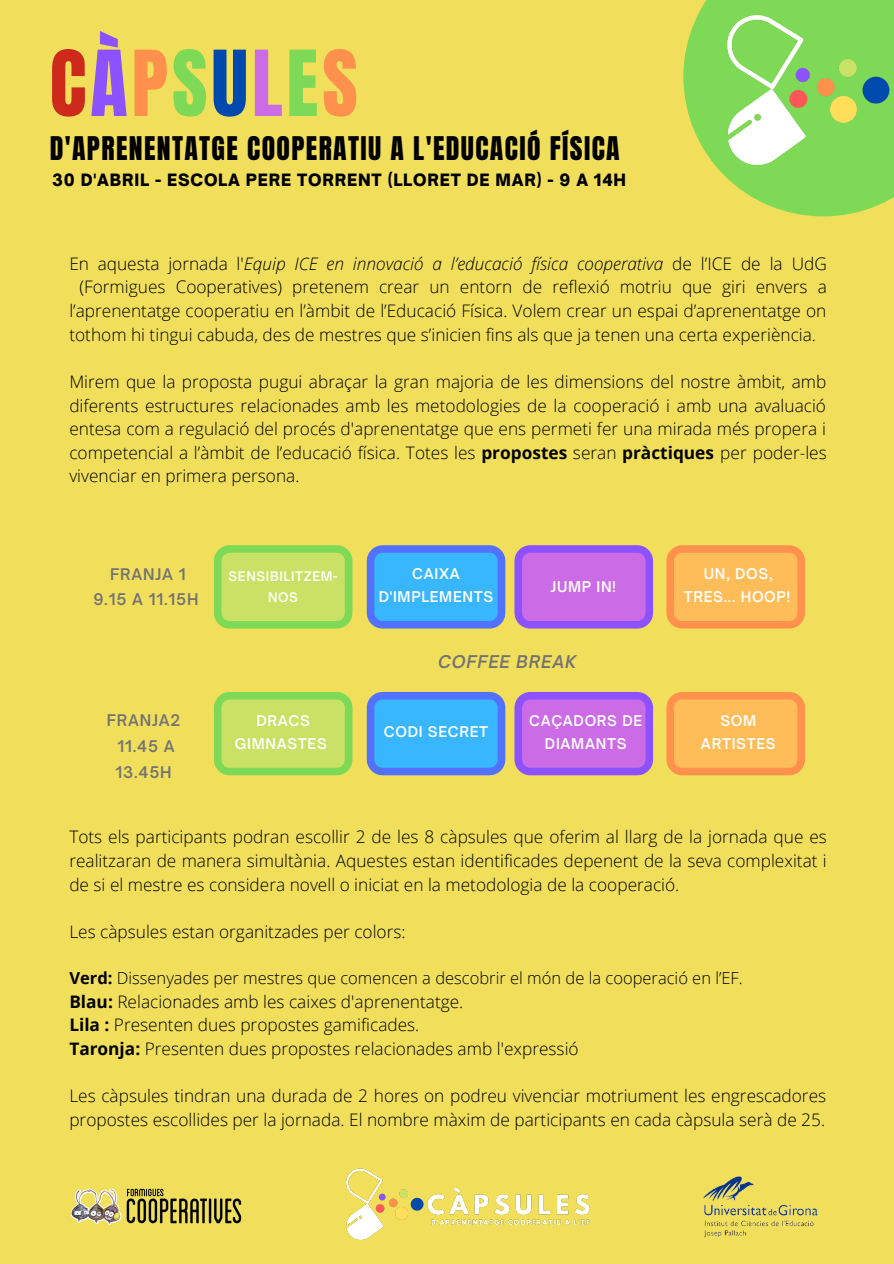
<style>
.page{position:relative;width:894px;height:1264px;background:#fff}
.page>*{position:absolute;margin:0;border:0;box-sizing:border-box;transform-origin:0 0}
.t1{font:77.25px "Anton";letter-spacing:.05em;color:#ff914d}
.t2{font:27.75px "Anton";letter-spacing:.05em;color:#000}
.t3{font:300 17.25px/23.7px "Open Sans";color:#000;text-align:justify}
.t4{font:italic 300 17.25px "Open Sans";color:#000}
.t5{font:italic 600 16.8px "Open Sauce One";letter-spacing:.05em;color:#737373}
.t6{font:300 16.5px "Open Sans";color:#000}
.t7{font:900 16.35px "Open Sauce One";letter-spacing:.05em;color:#000}
.t8{font:600 15.45px/25.5px "Open Sauce One";letter-spacing:.05em;color:#737373}
.t9{font:600 14.25px/23.4px "Open Sauce One";letter-spacing:.05em;color:#fff;text-align:center}
.t10{font:600 12.75px/21.1px "Open Sauce One";letter-spacing:.05em;color:#fff;text-align:center}
.s1{color:#cd2a1c}
.s2{color:#8c52ff}
.s3{color:#7ed957}
.s4{color:#004aad}
.s5{color:#cb6ce6}
.s6{font-style:normal}
.s7{font-weight:700}
</style>
<div class="page">
<div style="left:0;top:0;width:893px;height:1263px;background:#f1df5c"></div>
<svg style="left:366px;top:545px;width:139px;height:83px;background:#43a5fa"></svg>
<svg style="left:514px;top:545px;width:139px;height:83px;background:#bc68e9"></svg>
<svg style="left:666px;top:545px;width:138px;height:83px;background:#feb356"></svg>
<svg style="left:214px;top:545px;width:138px;height:83px;background:#b7df61"></svg>
<svg style="left:366px;top:692px;width:139px;height:83px;background:#42a5fb"></svg>
<svg style="left:514px;top:692px;width:139px;height:83px;background:#bb67e9"></svg>
<svg style="left:666px;top:692px;width:138px;height:83px;background:#feb256"></svg>
<svg style="left:214px;top:692px;width:138px;height:83px;background:#b6df61"></svg>
<svg style="left:683px;top:0;width:202px;height:216px"></svg>
<img style="left:346px;top:1168px;width:244px;height:72px">
<img style="left:710px;top:0;width:183px;height:202px">
<img style="left:703px;top:1176px;width:115px;height:62px">
<img style="left:70px;top:1188px;width:172px;height:37px">
<p class="t1" style="left:50px;top:28px;width:309px"><span class="s1">C</span><span class="s2">À</span>P<span class="s3">S</span><span class="s4">U</span><span class="s5">L</span><span class="s3">E</span>S</p>
<p class="t2" style="left:50px;top:128px;width:571px">D'APRENENTATGE COOPERATIU A L'EDUCACIÓ FÍSICA</p>
<p class="t7" style="left:52px;top:169px;width:575px">30 D'ABRIL - ESCOLA PERE TORRENT (LLORET DE MAR) - 9 A 14H</p>
<p class="t4" style="left:69px;top:251px;width:759px"><span class="s6">En aquesta jornada l'</span>Equip ICE en innovació a l’educació física cooperativa <span class="s6">de l’ICE de la UdG</span></p>
<p class="t3" style="left:79px;top:275px;width:748px">(Formigues Cooperatives) pretenem crear un entorn de reflexió motriu que giri envers a</p>
<p class="t3" style="left:69px;top:298px;width:758px">l’aprenentatge cooperatiu en l’àmbit de l’Educació Física. Volem crear un espai d’aprenentatge on</p>
<p class="t3" style="left:69px;top:322px;width:748px">tothom hi tingui cabuda, des de mestres que s’inicien fins als que ja tenen una certa experiència.</p>
<p class="t3" style="left:69px;top:369px;width:758px">Mirem que la proposta pugui abraçar la gran majoria de les dimensions del nostre àmbit, amb diferents estructures relacionades amb les metodologies de la cooperació i amb una avaluació entesa com a regulació del procés d'aprenentatge que ens permeti fer una mirada més propera i competencial a l’àmbit de l’educació física. Totes les <span class="s7">propostes</span> seran <span class="s7">pràctiques</span> per poder-les vivenciar en primera persona.</p>
<p class="t8" style="left:110px;top:561px;width:77px">FRANJA 1</p>
<p class="t8" style="left:93px;top:586px;width:107px">9.15 A 11.15H</p>
<p class="t10" style="left:228px;top:565px;width:111px">SENSIBILITZEM-<br>NOS</p>
<p class="t8" style="left:107px;top:707px;width:75px">FRANJA2</p>
<p class="t8" style="left:115px;top:733px;width:61px">11.45 A<br>13.45H</p>
<p class="t9" style="left:235px;top:708px;width:93px">DRACS<br>GIMNASTES</p>
<p class="t9" style="left:378px;top:561px;width:116px">CAIXA<br>D'IMPLEMENTS</p>
<p class="t9" style="left:550px;top:574px;width:67px">JUMP IN!</p>
<p class="t5" style="left:438px;top:651px;width:139px">COFFEE BREAK</p>
<p class="t9" style="left:384px;top:720px;width:106px">CODI SECRET</p>
<p class="t9" style="left:529px;top:708px;width:114px">CAÇADORS DE<br>DIAMANTS</p>
<p class="t9" style="left:683px;top:561px;width:108px">UN, DOS,<br>TRES... HOOP!</p>
<p class="t9" style="left:700px;top:708px;width:76px">SOM<br>ARTISTES</p>
<p class="t3" style="left:69px;top:824px;width:758px">Tots els participants podran escollir 2 de les 8 càpsules que oferim al llarg de la jornada que es realitzaran de manera simultània. Aquestes estan identificades depenent de la seva complexitat i de si el mestre es considera novell o iniciat en la metodologia de la cooperació.</p>
<p class="t3" style="left:69px;top:919px;width:337px">Les càpsules estan organitzades per colors:</p>
<p class="t6" style="left:69px;top:966px;width:674px"><span class="s7">Verd:</span> Dissenyades per mestres que comencen a descobrir el món de la cooperació en l’EF.</p>
<p class="t3" style="left:69px;top:989px;width:395px"><span class="s7">Blau:</span> Relacionades amb les caixes d'aprenentatge.</p>
<p class="t3" style="left:69px;top:1012px;width:351px"><span class="s7">Lila :</span> Presenten dues propostes gamificades.</p>
<p class="t3" style="left:69px;top:1036px;width:510px"><span class="s7">Taronja:</span> Presenten dues propostes relacionades amb l'expressió</p>
<p class="t3" style="left:69px;top:1083px;width:758px">Les càpsules tindran una durada de 2 hores on podreu vivenciar motriument les engrescadores propostes escollides per la jornada. El nombre màxim de participants en cada càpsula serà de 25.</p>
</div>
